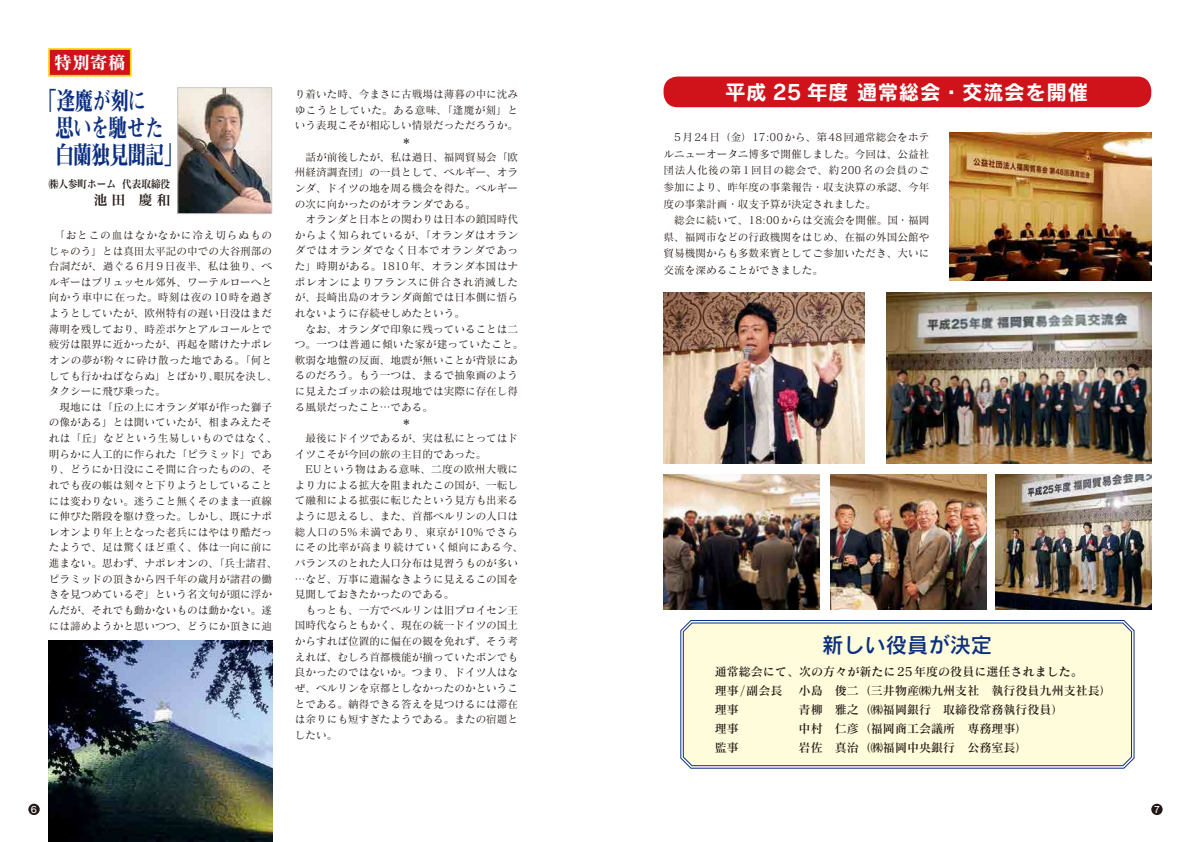
<style>
.page{position:relative;width:1191px;height:842px;background:#fff}
.page>*{position:absolute;margin:0;border:0;box-sizing:border-box;transform-origin:0 0}
.t1{font:24.8px/27px "Midashi Min Pro MA31";letter-spacing:-.04em;color:#0b2f80;scale:.75 1}
.t2{font:21.3px "Rodin Pro DB";color:#0b2f80}
.t3{font:20.6px "Rodin Pro B";letter-spacing:.025em;color:#fff}
.t4{font:17.9px "Matisse Pro B";color:#fff}
.t5{font:13.5px "Hira Min Pro W6";color:#221815}
.t6{font:12px/19px "Matisse Pro DB";color:#221815}
.t7{font:10.6px/15.6px "Matisse Pro M";color:#221815}
.t8{font:10.6px "Matisse Pro M";letter-spacing:.03em;color:#221815}
.t9{font:10.6px "Matisse Pro M";letter-spacing:.025em;color:#221815}
.t10{font:10.6px "Matisse Pro M";letter-spacing:.055em;color:#221815}
.t11{font:10.6px "Matisse Pro M";letter-spacing:.02em;color:#221815}
.t12{font:10.6px "Matisse Pro M";letter-spacing:.045em;color:#221815}
.t13{font:10.6px "Hira Min Pro W6";color:#221815;scale:.9 1}
.t14{font:9px "Rodin Pro DB";color:#fff}
</style>
<div class="page">
<div style="left:1151px;top:804px;width:11px;height:11px;background:#221815;border-radius:50%"></div>
<div style="left:28px;top:804px;width:12px;height:11px;background:#221815;border-radius:50%"></div>
<img style="left:179px;top:89px;width:91px;height:123px">
<div style="left:177px;top:87px;width:95px;height:127px;border:1px solid #c9caca"></div>
<div style="left:49px;top:49px;width:82px;height:27px;background:#d0121b"></div>
<div style="left:48px;top:48px;width:84px;height:29px;border:2px solid #fdd000"></div>
<img style="left:49px;top:641px;width:223px;height:201px">
<svg style="left:680px;top:620px;width:454px;height:149px"></svg>
<div style="left:682px;top:622px;width:450px;height:145px;background:#fffcdb"></div>
<img style="left:950px;top:132px;width:201px;height:149px">
<img style="left:663px;top:292px;width:202px;height:171px">
<img style="left:663px;top:475px;width:156px;height:134px">
<img style="left:831px;top:475px;width:155px;height:134px">
<img style="left:995px;top:475px;width:156px;height:134px">
<img style="left:886px;top:292px;width:265px;height:171px">
<div style="left:663px;top:77px;width:488px;height:30px;background:#d0121b;border-radius:14px"></div>
<h3 class="t4" style="left:54px;top:51px;width:73px">特別寄稿</h3>
<h1 class="t1" style="left:55px;top:85px;width:171px;text-indent:-17px">「逢魔が刻に<br>思いを馳せた白蘭独見聞記」</h1>
<p class="t13" style="left:49px;top:174px;width:136px">㈱人参町ホーム 代表取締役</p>
<p class="t5" style="left:94px;top:188px;width:78px">池 田　慶 和</p>
<p class="t7" style="left:49px;top:227px;width:230px">　「おとこの血はなかなかに冷え切らぬものじゃのう」とは真田太平記の中での大谷刑部の台詞だが、過ぐる 6月 9日夜半、私は独り、ベルギーはブリュッセル郊外、ワーテルローへと向かう車中に在った。時刻は夜の10時を過ぎようとしていたが、欧州特有の遅い日没はまだ薄明を残しており、時差ボケとアルコールとで疲労は限界に近かったが、再起を賭けたナポレオンの夢が粉々に砕け散った地である。「何としても行かねばならぬ」とばかり、眼尻を決し、タクシーに飛び乗った。<br>　現地には「丘の上にオランダ軍が作った獅子の像がある」とは聞いていたが、相まみえたそれは「丘」などという生易しいものではなく、明らかに人工的に作られた「ピラミッド」であり、どうにか日没にこそ間に合ったものの、それでも夜の帳は刻々と下りようとしていることには変わりない。迷うこと無くそのまま一直線に伸びた階段を駆け登った。しかし、既にナポレオンより年上となった老兵にはやはり酷だったようで、足は驚くほど重く、体は一向に前に進まない。思わず、ナポレオンの、「兵士諸君、ピラミッドの頂きから四千年の歳月が諸君の働きを見つめているぞ」という名文句が頭に浮かんだが、それでも動かないものは動かない。遂には諦めようかと思いつつ、どうにか頂きに辿</p>
<p class="t7" style="left:295px;top:86px;width:225px">り着いた時、今まさに古戦場は薄暮の中に沈み</p>
<p class="t8" style="left:295px;top:103px;width:225px">ゆこうとしていた。ある意味、「逢魔が刻」と</p>
<p class="t7" style="left:295px;top:117px;width:225px">いう表現こそが相応しい情景だっただろうか。</p>
<p class="t7" style="left:401px;top:133px;width:12px">＊</p>
<p class="t7" style="left:295px;top:149px;width:225px">　話が前後したが、私は過日、福岡貿易会「欧</p>
<p class="t7" style="left:295px;top:164px;width:225px">州経済調査団」の一員として、ベルギー、オラ</p>
<p class="t7" style="left:295px;top:180px;width:225px">ンダ、ドイツの地を周る機会を得た。ベルギー</p>
<p class="t7" style="left:295px;top:195px;width:182px">の次に向かったのがオランダである。</p>
<p class="t7" style="left:295px;top:211px;width:225px">　オランダと日本との関わりは日本の鎖国時代</p>
<p class="t8" style="left:295px;top:228px;width:225px">からよく知られているが、「オランダはオラン</p>
<p class="t10" style="left:295px;top:244px;width:225px">ダではオランダでなく日本でオランダであっ</p>
<p class="t11" style="left:295px;top:259px;width:225px">た」時期がある。1810年、オランダ本国はナ</p>
<p class="t10" style="left:295px;top:275px;width:225px">ポレオンによりフランスに併合され消滅した</p>
<p class="t7" style="left:295px;top:289px;width:225px">が、長崎出島のオランダ商館では日本側に悟ら</p>
<p class="t7" style="left:295px;top:305px;width:172px">れないように存続せしめたという。</p>
<p class="t7" style="left:295px;top:320px;width:225px">　なお、オランダで印象に残っていることは二</p>
<p class="t8" style="left:295px;top:338px;width:230px">つ。一つは普通に傾いた家が建っていたこと。</p>
<p class="t7" style="left:295px;top:352px;width:225px">軟弱な地盤の反面、地震が無いことが背景にあ</p>
<p class="t7" style="left:295px;top:367px;width:225px">るのだろう。もう一つは、まるで抽象画のよう</p>
<p class="t7" style="left:295px;top:383px;width:225px">に見えたゴッホの絵は現地では実際に存在し得</p>
<p class="t7" style="left:295px;top:399px;width:140px">る風景だったこと…である。</p>
<p class="t7" style="left:401px;top:414px;width:12px">＊</p>
<p class="t7" style="left:295px;top:430px;width:225px">　最後にドイツであるが、実は私にとってはド</p>
<p class="t7" style="left:295px;top:445px;width:193px">イツこそが今回の旅の主目的であった。</p>
<p class="t9" style="left:295px;top:463px;width:225px">　EUという物はある意味、二度の欧州大戦に</p>
<p class="t7" style="left:295px;top:477px;width:225px">より力による拡大を阻まれたこの国が、一転し</p>
<p class="t7" style="left:295px;top:492px;width:225px">て融和による拡張に転じたという見方も出来る</p>
<p class="t7" style="left:295px;top:508px;width:225px">ように思えるし、また、首都ベルリンの人口は</p>
<p class="t12" style="left:295px;top:525px;width:225px">総人口の5%未満であり、東京が10%でさら</p>
<p class="t9" style="left:295px;top:541px;width:230px">にその比率が高まり続けていく傾向にある今、</p>
<p class="t7" style="left:295px;top:555px;width:225px">バランスのとれた人口分布は見習うものが多い</p>
<p class="t7" style="left:295px;top:570px;width:225px">…など、万事に遺漏なきように見えるこの国を</p>
<p class="t7" style="left:295px;top:586px;width:161px">見聞しておきたかったのである。</p>
<p class="t7" style="left:295px;top:602px;width:225px">　もっとも、一方でベルリンは旧プロイセン王</p>
<p class="t7" style="left:295px;top:617px;width:225px">国時代ならともかく、現在の統一ドイツの国土</p>
<p class="t7" style="left:295px;top:633px;width:225px">からすれば位置的に偏在の観を免れず、そう考</p>
<p class="t7" style="left:295px;top:649px;width:225px">えれば、むしろ首都機能が揃っていたボンでも</p>
<p class="t7" style="left:295px;top:664px;width:225px">良かったのではないか。つまり、ドイツ人はな</p>
<p class="t7" style="left:295px;top:680px;width:225px">ぜ、ベルリンを京都としなかったのかというこ</p>
<p class="t7" style="left:295px;top:696px;width:225px">とである。納得できる答えを見つけるには滞在</p>
<p class="t7" style="left:295px;top:711px;width:225px">は余りにも短すぎたようである。またの宿題と</p>
<p class="t7" style="left:295px;top:727px;width:44px">したい。</p>
<h3 class="t3" style="left:725px;top:78px;width:364px">平成 25 年度 通常総会・交流会を開催</h3>
<p class="t7" style="left:663px;top:129px;width:267px;line-height:16.6px">　5月 24日（金）17:00から、第 48回通常総会をホテルニューオータニ博多で開催しました。今回は、公益社団法人化後の第1回目の総会で、約200名の会員のご参加により、昨年度の事業報告・収支決算の承認、今年度の事業計画・収支予算が決定されました。<br>　総会に続いて、18:00からは交流会を開催。国・福岡県、福岡市などの行政機関をはじめ、在福の外国公館や貿易機関からも多数来賓としてご参加いただき、大いに交流を深めることができました。</p>
<h2 class="t2" style="left:822px;top:631px;width:172px">新しい役員が決定</h2>
<p class="t6" style="left:714px;top:662px;width:369px">通常総会にて、次の方々が新たに25年度の役員に選任されました。理事 /副会長</p>
<p class="t6" style="left:798px;top:681px;width:315px">小島　俊二（三井物産㈱九州支社　執行役員九州支社長）</p>
<p class="t6" style="left:714px;top:700px;width:26px">理事</p>
<p class="t6" style="left:798px;top:700px;width:267px">青柳　雅之（㈱福岡銀行　取締役常務執行役員）</p>
<p class="t6" style="left:714px;top:719px;width:26px">理事</p>
<p class="t6" style="left:798px;top:719px;width:230px">中村　仁彦（福岡商工会議所　専務理事）</p>
<p class="t6" style="left:714px;top:738px;width:26px">監事</p>
<p class="t6" style="left:798px;top:738px;width:230px">岩佐　真治（㈱福岡中央銀行　公務室長）</p>
<p class="t14" style="left:31px;top:803px;width:8px">6</p>
<p class="t14" style="left:1153px;top:803px;width:8px">7</p>
</div>
